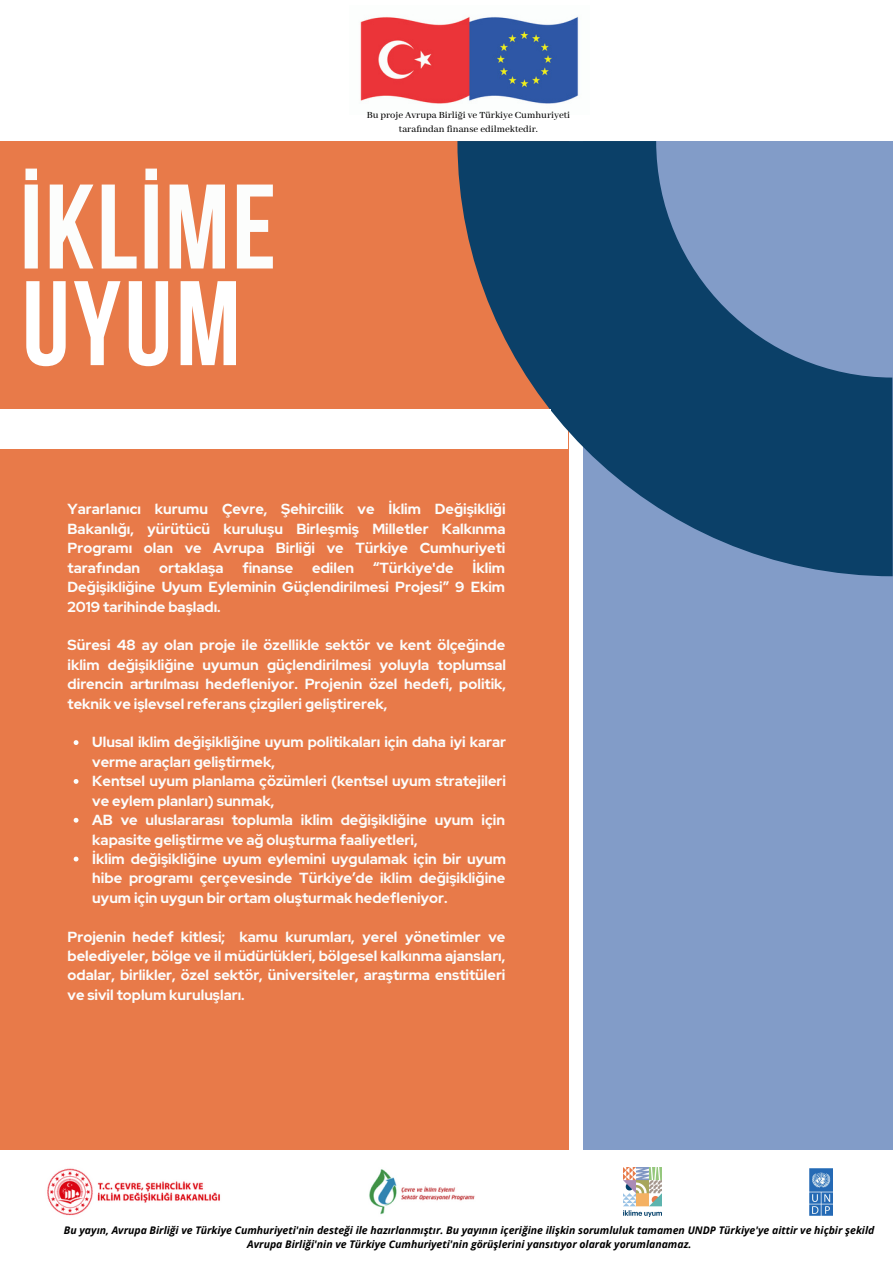
<style>
.page{position:relative;width:893px;height:1264px;background:#fff}
.page>*{position:absolute;margin:0;border:0;box-sizing:border-box;transform-origin:0 0}
.t1{font:700 119.85px "Bebas Neue";letter-spacing:.02em;color:#fcfdfc}
.t2{font:700 119.85px "Bebas Neue";color:#fff}
.t3{font:700 14.55px/19.4px "Red Hat Display";color:#fcfdfc;text-align:justify}
.t4{font:italic 700 10.5px/14px "Open Sans";color:#000;text-align:center}
.t5{font:500 10.5px/14px "Abhaya Libre";color:#000;text-align:center}
</style>
<div class="page">
<div style="left:0;top:141px;width:568px;height:1008px;background:#e87a49"></div>
<div style="left:583px;top:141px;width:309px;height:1008px;background:#829cc8"></div>
<svg style="left:457px;top:141px;width:435px;height:435px;fill:#0b4068"></svg>
<div style="left:0;top:409px;width:551px;height:39px;background:#fff"></div>
<svg style="left:74px;top:740px;width:4px;height:5px"></svg>
<svg style="left:74px;top:779px;width:4px;height:4px"></svg>
<svg style="left:74px;top:817px;width:4px;height:5px"></svg>
<svg style="left:74px;top:856px;width:4px;height:5px"></svg>
<img style="left:360px;top:16px;width:219px;height:88px">
<img style="left:623px;top:1167px;width:38px;height:49px">
<img style="left:369px;top:1169px;width:106px;height:46px">
<img style="left:809px;top:1168px;width:23px;height:47px">
<img style="left:47px;top:1168px;width:173px;height:48px">
<h1 class="t1" style="left:20px;top:178px;width:258px">İKLİME</h1>
<h1 class="t2" style="left:22px;top:275px;width:220px">UYUM</h1>
<p class="t5" style="left:366px;top:108px;width:205px">Bu proje Avrupa Birliği ve Türkiye Cumhuriyeti tarafından finanse edilmektedir.</p>
<p class="t3" style="left:68px;top:499px;width:439px">Yararlanıcı kurumu Çevre, Şehircilik ve İklim Değişikliği Bakanlığı, yürütücü kuruluşu Birleşmiş Milletler Kalkınma Programı olan ve Avrupa Birliği ve Türkiye Cumhuriyeti tarafından</p>
<p class="t3" style="left:68px;top:558px;width:439px;text-indent:405px">İklim Değişikliğine Uyum Eyleminin Güçlendirilmesi Projesi” 9 Ekim 2019 tarihinde başladı.</p>
<p class="t3" style="left:68px;top:635px;width:440px">Süresi 48 ay olan proje ile özellikle sektör ve kent ölçeğinde iklim değişikliğine uyumun güçlendirilmesi yoluyla toplumsal direncin artırılması hedefleniyor. Projenin özel hedefi, politik, teknik ve işlevsel referans çizgileri geliştirerek,</p>
<p class="t3" style="left:159px;top:558px;width:66px">ortaklaşa</p>
<p class="t3" style="left:242px;top:558px;width:52px">finanse</p>
<p class="t3" style="left:312px;top:558px;width:43px">edilen</p>
<p class="t3" style="left:373px;top:558px;width:82px">“Türkiye'de</p>
<p class="t3" style="left:92px;top:732px;width:415px;text-align:left">Ulusal iklim değişikliğine uyum politikaları için daha iyi karar verme araçları geliştirmek,<br>Kentsel uyum planlama çözümleri (kentsel uyum stratejileri ve eylem planları) sunmak,<br>AB ve uluslararası toplumla iklim değişikliğine uyum için kapasite geliştirme ve ağ oluşturma faaliyetleri,<br>İklim değişikliğine uyum eylemini uygulamak için bir uyum hibe programı çerçevesinde Türkiye’de iklim değişikliğine uyum için uygun bir ortam oluşturmak hedefleniyor.</p>
<p class="t3" style="left:68px;top:926px;width:439px">Projenin hedef kitlesi; kamu kurumları, yerel yönetimler ve belediyeler, bölge ve il müdürlükleri, bölgesel kalkınma ajansları, odalar, birlikler, özel sektör, üniversiteler, araştırma enstitüleri ve sivil toplum kuruluşları.</p>
<p class="t4" style="left:64px;top:1222px;width:811px">Bu yayın, Avrupa Birliği ve Türkiye Cumhuriyeti'nin desteği ile hazırlanmıştır. Bu yayının içeriğine ilişkin sorumluluk tamamen UNDP Türkiye'ye aittir ve hiçbir şekild<br>Avrupa Birliği'nin ve Türkiye Cumhuriyeti'nin görüşlerini yansıtıyor olarak yorumlanamaz.</p>
</div>
